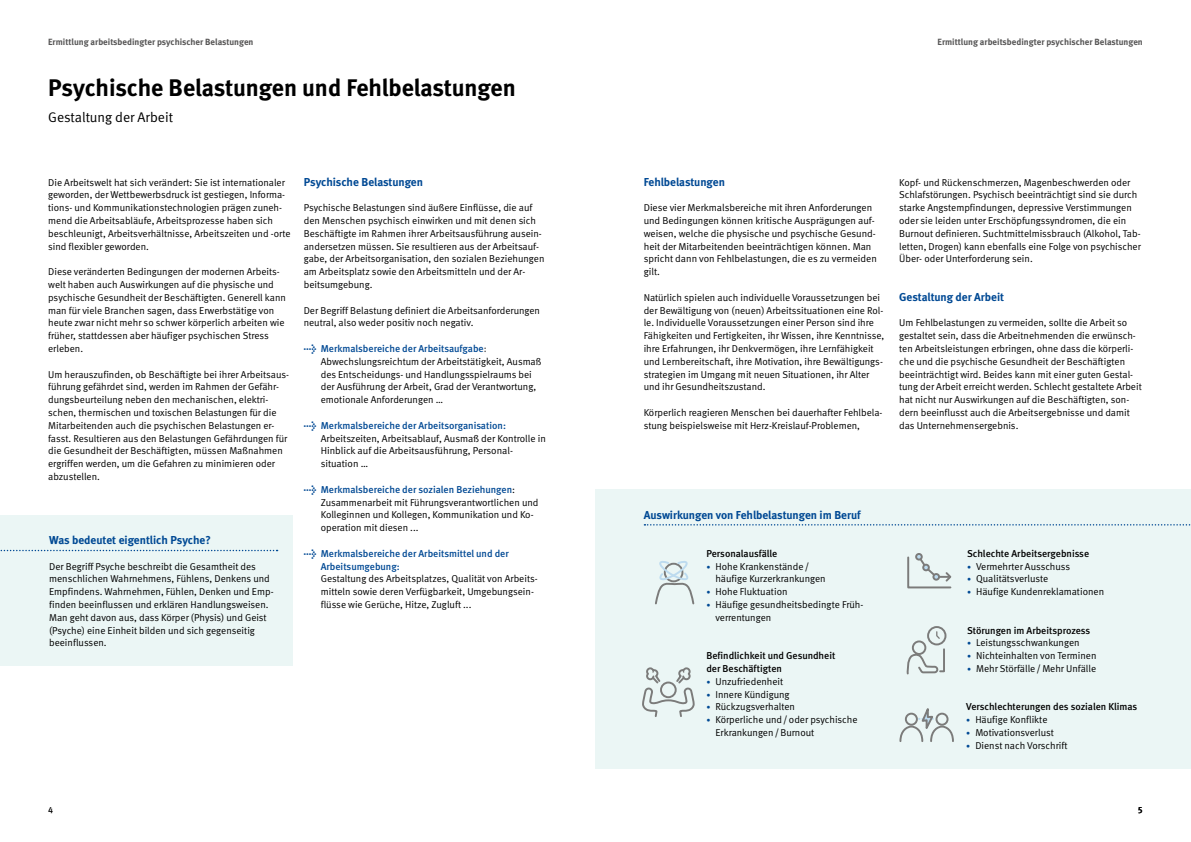
<style>
.page{position:relative;width:1191px;height:842px;background:#fff}
.page>*{position:absolute;margin:0;border:0;box-sizing:border-box;transform-origin:0 0}
._01_Überschriften_C_-_Überschrift_schwarz{font:700 24px "DGUV Meta";letter-spacing:-.005em;color:#000}
._01_Überschriften_D_-_Unter-Überschrift_s{font:14px "DGUV Meta";color:#000}
._01_Überschriften_Zwischenüberschrift_Bla{font:700 11.5px "DGUV Meta";color:#004994}
._02_Fließtext_Fließtext{font:10px/12.8px "DGUV Meta";color:#000}
._02_Fließtext_Fließtext_ohne_Abstand{font:10px/12.8px "DGUV Meta";color:#000}
._01_Überschriften_Zwischenüberschrift_Bla-2{font:500 10px/12.8px "DGUV Meta";color:#000}
.t1{font:700 9px "DGUV Meta";color:#575656}
.t2{font:500 9px "DGUV Meta";color:#000}
.s1{font-weight:700;font-size:10.5px;color:#004994}
.s2{font-weight:500;color:#004994}
.s3{font-weight:500;color:#575656}
.s4{font-size:8px;color:#004994}
</style>
<div class="page">
<div style="left:595px;top:490px;width:596px;height:279px;background:#ebf6f5"></div>
<div style="left:0;top:515px;width:292px;height:151px;background:#ebf6f5"></div>
<svg style="left:0;top:550px;width:277px;height:1px"></svg>
<svg style="left:655px;top:561px;width:40px;height:44px"></svg>
<svg style="left:642px;top:667px;width:53px;height:50px"></svg>
<svg style="left:907px;top:553px;width:45px;height:36px"></svg>
<svg style="left:906px;top:626px;width:41px;height:49px"></svg>
<svg style="left:899px;top:708px;width:55px;height:34px"></svg>
<svg style="left:644px;top:524px;width:547px;height:2px"></svg>
<p class="t1" style="left:48px;top:36px;width:207px">Ermittlung arbeitsbedingter psychischer Belastungen</p>
<p class="t1" style="left:937px;top:36px;width:207px">Ermittlung arbeitsbedingter psychischer Belastungen</p>
<h1 class="_01_Überschriften_C_-_Überschrift_schwarz" style="left:48px;top:73px;width:469px">Psychische Belastungen und Fehlbelastungen</h1>
<h1 class="_01_Überschriften_D_-_Unter-Überschrift_s" style="left:48px;top:109px;width:126px">Gestaltung der Arbeit</h1>
<p class="_02_Fließtext_Fließtext" style="left:48px;top:176px;width:244px">Die Arbeitswelt hat sich verändert: Sie ist internationaler geworden, der Wettbewerbsdruck ist gestiegen, Informa&shy;tions- und Kommunikationstechnologien prägen zuneh&shy;mend die Arbeitsabläufe, Arbeitsprozesse haben sich beschleunigt, Arbeitsverhältnisse, Arbeitszeiten und -orte sind flexibler geworden.</p>
<p class="_02_Fließtext_Fließtext" style="left:48px;top:266px;width:239px">Diese veränderten Bedingungen der modernen Arbeits&shy;welt haben auch Auswirkungen auf die physische und psychische Gesundheit der Beschäftigten. Generell kann man für viele Branchen sagen, dass Erwerbstätige von heute zwar nicht mehr so schwer körperlich arbeiten wie früher, stattdessen aber häufiger psychischen Stress erleben.</p>
<p class="_02_Fließtext_Fließtext" style="left:48px;top:368px;width:242px">Um herauszufinden, ob Beschäftigte bei ihrer Arbeitsaus&shy;führung gefährdet sind, werden im Rahmen der Gefähr&shy;dungsbeurteilung neben den mechanischen, elektri&shy;schen, thermischen und toxischen Belastungen für die Mitarbeitenden auch die psychischen Belastungen er&shy;fasst. Resultieren aus den Belastungen Gefährdungen für die Gesundheit der Beschäftigten, müssen Maßnahmen ergriffen werden, um die Gefahren zu minimieren oder abzustellen.</p>
<h2 class="_01_Überschriften_Zwischenüberschrift_Bla" style="left:49px;top:533px;width:163px">Was bedeutet eigentlich Psyche?</h2>
<p class="_02_Fließtext_Fließtext_ohne_Abstand" style="left:49px;top:560px;width:226px">Der Begriff Psyche beschreibt die Gesamtheit des menschlichen Wahrnehmens, Fühlens, Denkens und Empfindens. Wahrnehmen, Fühlen, Denken und Emp&shy;finden beeinflussen und erklären Handlungsweisen.<br>Man geht davon aus, dass Körper (Physis) und Geist (Psyche) eine Einheit bilden und sich gegenseitig beeinflussen.</p>
<h2 class="_01_Überschriften_Zwischenüberschrift_Bla" style="left:304px;top:175px;width:121px">Psychische Belastungen</h2>
<p class="_02_Fließtext_Fließtext" style="left:304px;top:202px;width:242px">Psychische Belastungen sind äußere Einflüsse, die auf den Menschen psychisch einwirken und mit denen sich Beschäftigte im Rahmen ihrer Arbeitsausführung ausein&shy;andersetzen müssen. Sie resultieren aus der Arbeitsauf&shy;gabe, der Arbeitsorganisation, den sozialen Beziehungen am Arbeitsplatz sowie den Arbeitsmitteln und der Ar&shy;beitsumgebung.</p>
<p class="_02_Fließtext_Fließtext" style="left:304px;top:304px;width:238px">Der Begriff Belastung definiert die Arbeitsanforderungen neutral, also weder positiv noch negativ.</p>
<p class="_02_Fließtext_Fließtext" style="left:321px;top:342px;width:222px;text-indent:-17px"><span class="s1">→</span> <span class="s2">Merkmalsbereiche der Arbeitsaufgabe</span><span class="s3">:<br></span>Abwechslungsreichtum der Arbeitstätigkeit, Ausmaß des Entscheidungs- und Handlungsspielraums bei der Ausführung der Arbeit, Grad der Verantwortung, emotionale Anforderungen …</p>
<p class="_02_Fließtext_Fließtext" style="left:321px;top:419px;width:227px;text-indent:-17px"><span class="s1">→</span> <span class="s2">Merkmalsbereiche der Arbeitsorganisation:<br></span>Arbeitszeiten, Arbeitsablauf, Ausmaß der Kontrolle in Hinblick auf die Arbeitsausführung, Personal&shy;situation …</p>
<p class="_02_Fließtext_Fließtext" style="left:321px;top:483px;width:219px;text-indent:-17px"><span class="s1">→</span> <span class="s2">Merkmalsbereiche der sozialen Beziehungen</span>:<br>Zusammenarbeit mit Führungsverantwortlichen und Kolleginnen und Kollegen, Kommunikation und Ko&shy;operation mit diesen ...</p>
<p class="_02_Fließtext_Fließtext" style="left:321px;top:547px;width:218px;text-indent:-17px"><span class="s1">→</span> <span class="s2">Merkmalsbereiche der Arbeitsmittel und der Arbeitsumgebung:<br></span>Gestaltung des Arbeitsplatzes, Qualität von Arbeits&shy;mitteln sowie deren Verfügbarkeit, Umgebungsein&shy;flüsse wie Gerüche, Hitze, Zugluft ...</p>
<h2 class="_01_Überschriften_Zwischenüberschrift_Bla" style="left:643px;top:175px;width:83px">Fehlbelastungen</h2>
<p class="_02_Fließtext_Fließtext" style="left:643px;top:202px;width:235px">Diese vier Merkmalsbereiche mit ihren Anforderungen und Bedingungen können kritische Ausprägungen auf&shy;weisen, welche die physische und psychische Gesund&shy;heit der Mitarbeitenden beeinträchtigen können. Man spricht dann von Fehlbelastungen, die es zu vermeiden gilt.</p>
<p class="_02_Fließtext_Fließtext" style="left:643px;top:291px;width:242px">Natürlich spielen auch individuelle Voraussetzungen bei der Bewältigung von (neuen) Arbeitssituationen eine Rol&shy;le. Individuelle Voraussetzungen einer Person sind ihre Fähigkeiten und Fertigkeiten, ihr Wissen, ihre Kenntnisse, ihre Erfahrungen, ihr Denkvermögen, ihre Lernfähigkeit und Lernbereitschaft, ihre Motivation, ihre Bewältigungs&shy;strategien im Umgang mit neuen Situationen, ihr Alter und ihr Gesundheitszustand.</p>
<p class="_02_Fließtext_Fließtext" style="left:643px;top:406px;width:240px">Körperlich reagieren Menschen bei dauerhafter Fehlbela&shy;stung beispielsweise mit Herz-Kreislauf-Problemen,</p>
<p class="_02_Fließtext_Fließtext" style="left:899px;top:176px;width:243px">Kopf- und Rückenschmerzen, Magenbeschwerden oder Schlafstörungen. Psychisch beeinträchtigt sind sie durch starke Angstempfindungen, depressive Verstimmungen oder sie leiden unter Erschöpfungssyndromen, die ein Burnout definieren. Suchtmittelmissbrauch (Alkohol, Tab&shy;letten, Drogen) kann ebenfalls eine Folge von psychischer Über- oder Unterforderung sein.</p>
<h2 class="_01_Überschriften_Zwischenüberschrift_Bla" style="left:899px;top:290px;width:106px">Gestaltung der Arbeit</h2>
<p class="_02_Fließtext_Fließtext" style="left:899px;top:317px;width:244px">Um Fehlbelastungen zu vermeiden, sollte die Arbeit so gestaltet sein, dass die Arbeitnehmenden die erwünsch&shy;ten Arbeitsleistungen erbringen, ohne dass die körperli&shy;che und die psychische Gesundheit der Beschäftigten beeinträchtigt wird. Beides kann mit einer guten Gestal&shy;tung der Arbeit erreicht werden. Schlecht gestaltete Arbeit hat nicht nur Auswirkungen auf die Beschäftigten, son&shy;dern beeinflusst auch die Arbeitsergebnisse und damit das Unternehmensergebnis.</p>
<h2 class="_01_Überschriften_Zwischenüberschrift_Bla" style="left:643px;top:508px;width:219px">Auswirkungen von Fehlbelastungen im Beruf</h2>
<h3 class="_01_Überschriften_Zwischenüberschrift_Bla-2" style="left:706px;top:547px;width:72px">Personalausfälle</h3>
<p class="_02_Fließtext_Fließtext" style="left:715px;top:560px;width:112px;text-indent:-9px"><span class="s4">•</span> Hohe Krankenstände/ häufige Kurzerkrankungen</p>
<p class="_02_Fließtext_Fließtext" style="left:706px;top:586px;width:83px"><span class="s4">•</span> Hohe Fluktuation</p>
<p class="_02_Fließtext_Fließtext" style="left:715px;top:598px;width:149px;text-indent:-9px"><span class="s4">•</span> Häufige gesundheitsbedingte Früh&shy;verrentungen</p>
<h3 class="_01_Überschriften_Zwischenüberschrift_Bla-2" style="left:706px;top:650px;width:130px">Befindlichkeit und Gesundheit der Beschäftigten</h3>
<p class="_02_Fließtext_Fließtext" style="left:706px;top:675px;width:78px"><span class="s4">•</span> Unzufriedenheit</p>
<p class="_02_Fließtext_Fließtext" style="left:706px;top:688px;width:85px"><span class="s4">•</span> Innere Kündigung</p>
<p class="_02_Fließtext_Fließtext" style="left:706px;top:701px;width:90px"><span class="s4">•</span> Rückzugsverhalten</p>
<p class="_02_Fließtext_Fließtext" style="left:715px;top:714px;width:143px;text-indent:-9px"><span class="s4">•</span> Körperliche und/oder psychische<br>Erkrankungen/Burnout</p>
<h3 class="_01_Überschriften_Zwischenüberschrift_Bla-2" style="left:967px;top:547px;width:124px">Schlechte Arbeitsergebnisse</h3>
<p class="_02_Fließtext_Fließtext" style="left:967px;top:560px;width:105px"><span class="s4">•</span> Vermehrter Ausschuss</p>
<p class="_02_Fließtext_Fließtext" style="left:967px;top:573px;width:83px"><span class="s4">•</span> Qualitätsverluste</p>
<p class="_02_Fließtext_Fließtext" style="left:967px;top:586px;width:139px"><span class="s4">•</span> Häufige Kundenreklamationen</p>
<h3 class="_01_Überschriften_Zwischenüberschrift_Bla-2" style="left:967px;top:624px;width:125px">Störungen im Arbeitsprozess</h3>
<p class="_02_Fließtext_Fließtext" style="left:967px;top:637px;width:114px"><span class="s4">•</span> Leistungsschwankungen</p>
<p class="_02_Fließtext_Fließtext" style="left:967px;top:650px;width:131px"><span class="s4">•</span> Nichteinhalten von Terminen</p>
<p class="_02_Fließtext_Fließtext" style="left:967px;top:662px;width:131px"><span class="s4">•</span> Mehr Störfälle/Mehr Unfälle</p>
<h3 class="_01_Überschriften_Zwischenüberschrift_Bla-2" style="left:966px;top:701px;width:172px">Verschlechterungen des sozialen Klimas</h3>
<p class="_02_Fließtext_Fließtext" style="left:966px;top:714px;width:83px"><span class="s4">•</span> Häufige Konflikte</p>
<p class="_02_Fließtext_Fließtext" style="left:966px;top:726px;width:89px"><span class="s4">•</span> Motivationsverlust</p>
<p class="_02_Fließtext_Fließtext" style="left:966px;top:739px;width:103px"><span class="s4">•</span> Dienst nach Vorschrift</p>
<p class="t2" style="left:48px;top:804px;width:7px">4</p>
<p class="t2" style="left:1138px;top:804px;width:6px">5</p>
</div>
